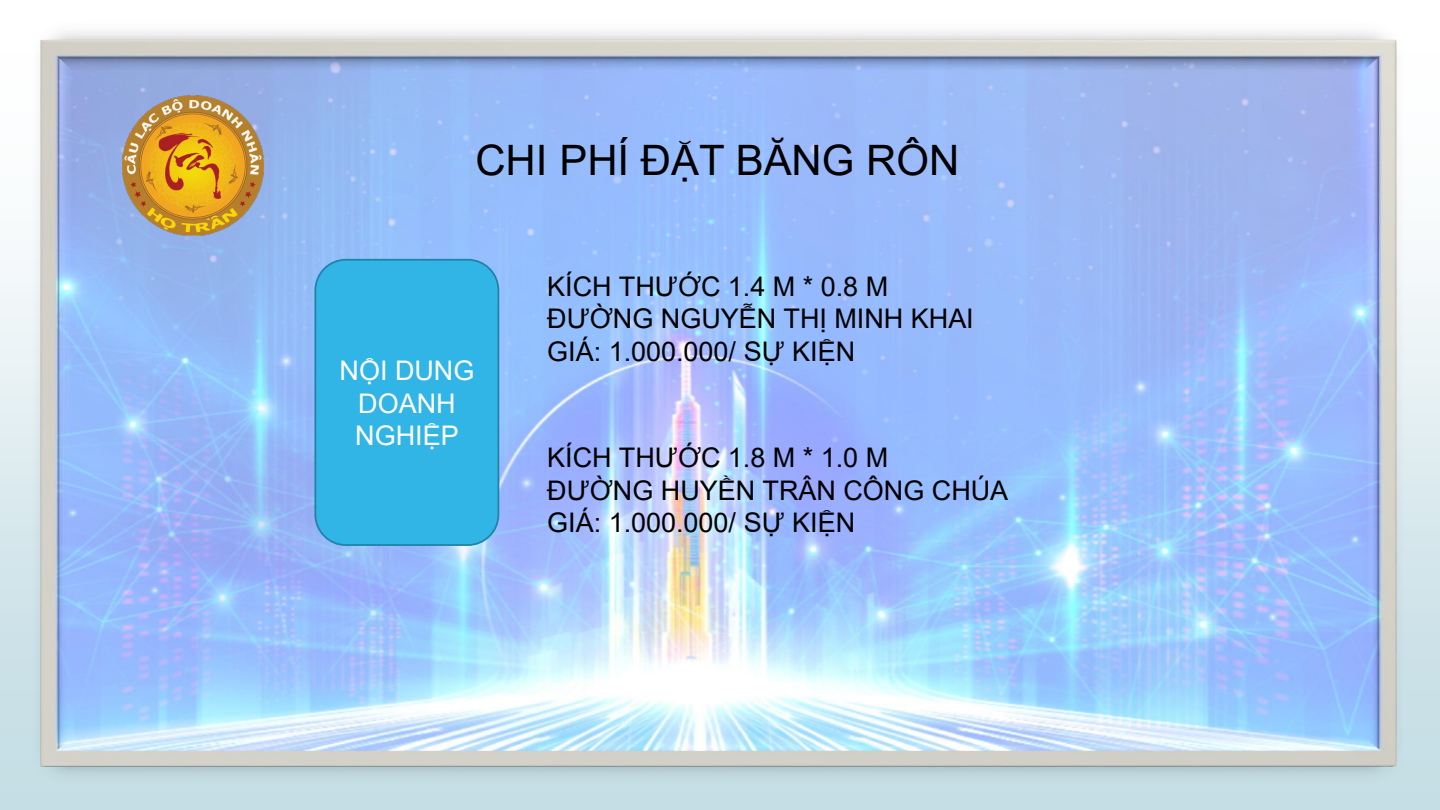
<style>
.page{position:relative;width:1440px;height:810px;background:#fff}
.page>*{position:absolute;margin:0;border:0;box-sizing:border-box;transform-origin:0 0}
.t1{font:42px "Arial";color:#000}
.t2{font:27px/32.4px "Arial";color:#000}
.t3{font:27px "Arial";color:#fff}
.t4{font:27px "Arial";color:#fff}
</style>
<div class="page">
<div style="left:0;top:0;width:1440px;height:810px;background:linear-gradient(to bottom,#fff,#c1dbe3)"></div>
<img style="left:24px;top:13px;width:1389px;height:780px">
<div style="left:314px;top:259px;width:185px;height:287px;background:#31b4e6;border:2px solid #2183a9;border-radius:31px"></div>
<img style="left:122px;top:95px;width:141px;height:141px">
<h1 class="t1" style="left:475px;top:131px;width:485px">CHI PHÍ ĐẶT BĂNG RÔN</h1>
<p class="t3" style="left:340px;top:352px;width:136px">NỘI DUNG</p>
<p class="t4" style="left:358px;top:385px;width:99px">DOANH</p>
<p class="t3" style="left:355px;top:417px;width:105px">NGHIỆP</p>
<p class="t2" style="left:547px;top:270px;width:428px">KÍCH THƯỚC 1.4 M * 0.8 M<br>ĐƯỜNG NGUYỄN THỊ MINH KHAI<br>GIÁ: 1.000.000/ SỰ KIỆN</p>
<p class="t2" style="left:547px;top:442px;width:462px">KÍCH THƯỚC 1.8 M * 1.0 M<br>ĐƯỜNG HUYỀN TRÂN CÔNG CHÚA<br>GIÁ: 1.000.000/ SỰ KIỆN</p>
</div>
